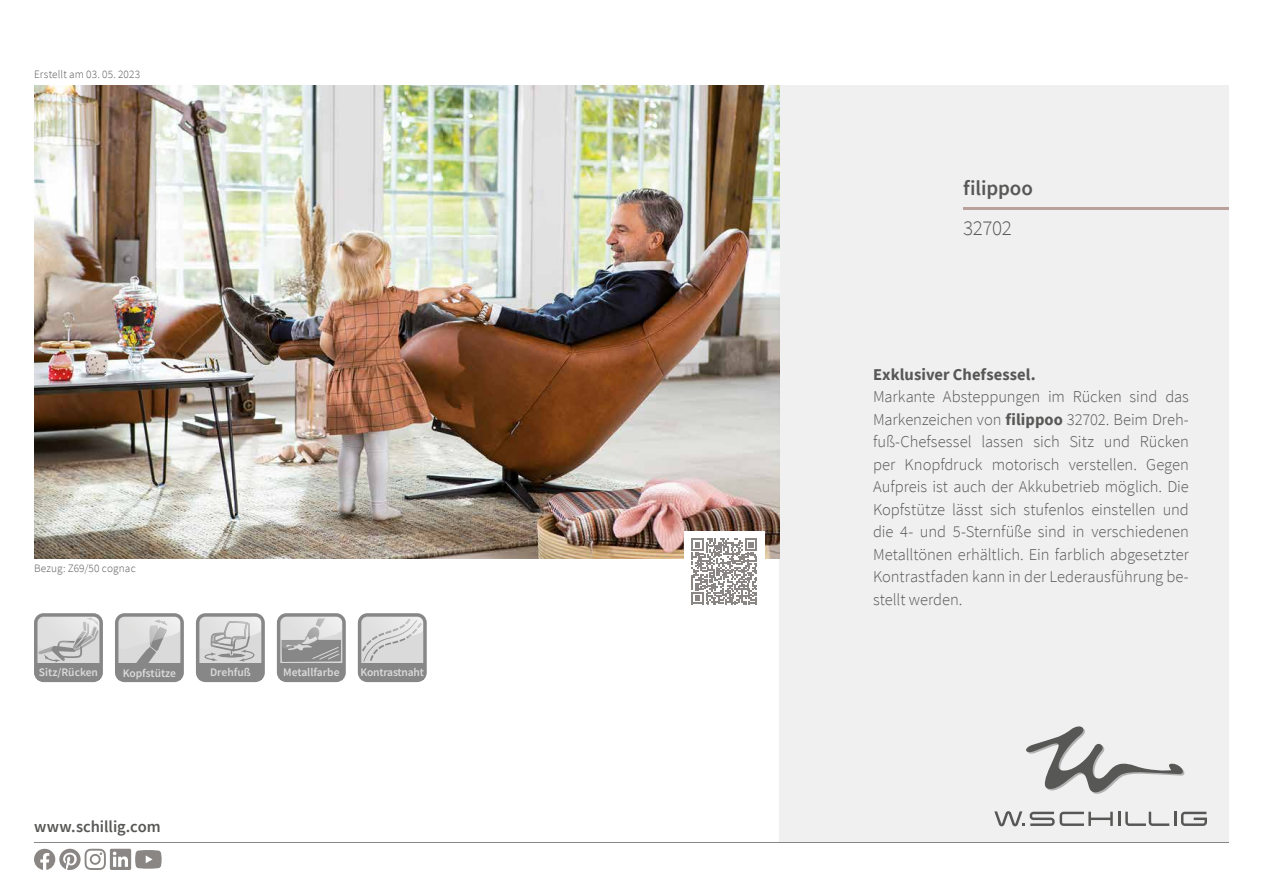
<style>
.page{position:relative;width:1263px;height:893px;background:#fff}
.page>*{position:absolute;margin:0;border:0;box-sizing:border-box;transform-origin:0 0}
.t1{font:600 21px "Source Sans Pro";letter-spacing:-.005em;color:#575756}
.t2{font:300 21px "Source Sans Pro";letter-spacing:-.015em;color:#575756}
.t3{font:300 16.5px/22.5px "Source Sans Pro";color:#575756;text-align:justify}
.t4{font:700 16.5px "Source Sans Pro";letter-spacing:.005em;color:#575756}
.t5{font:600 16.5px "Source Sans Pro";letter-spacing:-.005em;color:#575756}
.t6{font:600 11.55px "Source Sans Pro";color:#dadada}
.t7{font:300 11.25px "Source Sans Pro";letter-spacing:.015em;color:#575756}
.s1{font-weight:700}
</style>
<div class="page">
<div style="left:780px;top:85px;width:449px;height:757px;background:#f0f0f1"></div>
<hr style="left:34px;top:842px;width:1195px;height:1px;background:#898684">
<hr style="left:963px;top:207px;width:266px;height:3px;background:#b8a29b">
<svg style="left:1026px;top:726px;width:159px;height:68px"></svg>
<svg style="left:994px;top:811px;width:213px;height:15px"></svg>
<svg style="left:34px;top:849px;width:128px;height:21px"></svg>
<img style="left:34px;top:85px;width:746px;height:473px">
<svg style="left:115px;top:613px;width:69px;height:69px;background:#b8b8b8"></svg>
<div style="left:280px;top:663px;width:63px;height:16px;background:#878787"></div>
<svg style="left:281px;top:617px;width:61px;height:46px;background:#bbb"></svg>
<div style="left:277px;top:613px;width:69px;height:69px;border:3px solid #878787;border-radius:8px"></div>
<div style="left:34px;top:613px;width:69px;height:69px;border:3px solid #878787;border-radius:8px"></div>
<svg style="left:37px;top:613px;width:62px;height:69px;background:#b9b9b9"></svg>
<svg style="left:196px;top:613px;width:69px;height:69px;background:#b6b6b6"></svg>
<svg style="left:358px;top:613px;width:69px;height:69px;background:#c9c9c9"></svg>
<div style="left:361px;top:663px;width:63px;height:16px;background:#878787"></div>
<div style="left:684px;top:531px;width:80px;height:80px;background:#fff"></div>
<svg style="left:691px;top:538px;width:66px;height:66px"></svg>
<p class="t7" style="left:34px;top:67px;width:108px">Erstellt am 03. 05. 2023</p>
<p class="t7" style="left:34px;top:561px;width:103px">Bezug: Z69/50 cognac</p>
<p class="t6" style="left:39px;top:665px;width:61px">Sitz/Rücken</p>
<p class="t6" style="left:123px;top:665px;width:55px">Kopfstütze</p>
<p class="t6" style="left:210px;top:664px;width:42px">Drehfuß</p>
<p class="t6" style="left:283px;top:665px;width:58px">Metallfarbe</p>
<p class="t6" style="left:360px;top:665px;width:65px">Kontrastnaht</p>
<p class="t5" style="left:34px;top:816px;width:128px">www.schillig.com</p>
<p class="t1" style="left:963px;top:175px;width:71px">filippoo</p>
<p class="t2" style="left:963px;top:215px;width:50px">32702</p>
<p class="t4" style="left:873px;top:363px;width:164px">Exklusiver Chefsessel.</p>
<p class="t3" style="left:873px;top:385px;width:317px">Markante Absteppungen im Rücken sind das Markenzeichen von <span class="s1">filippoo</span> 32702. Beim Dreh&shy;fuß-Chefsessel lassen sich Sitz und Rücken per Knopfdruck motorisch verstellen. Gegen Aufpreis ist auch der Akkubetrieb möglich. Die Kopfstütze lässt sich stufenlos einstellen und die 4- und 5-Sternfüße sind in verschiedenen Metalltönen erhältlich. Ein farblich abgesetzter Kontrastfaden kann in der Lederausführung be&shy;stellt werden.</p>
</div>
